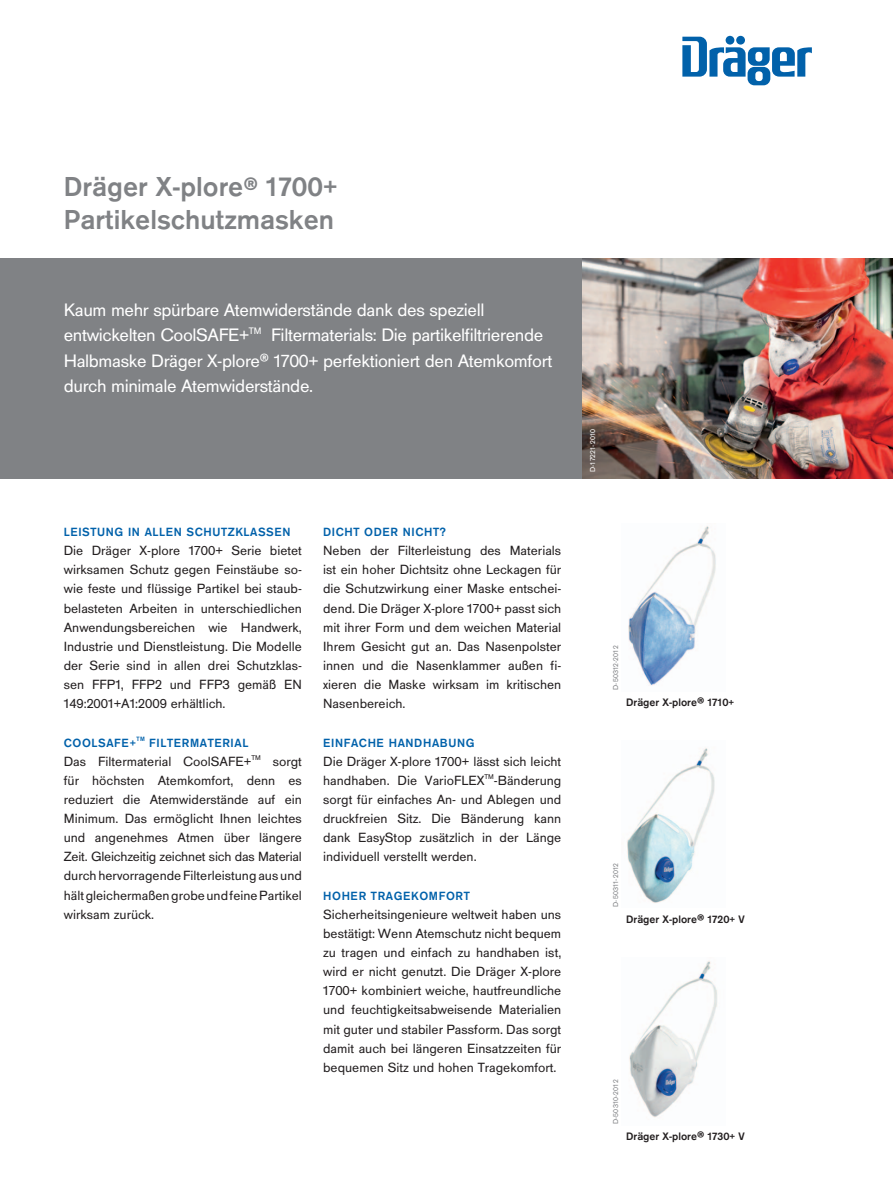
<style>
.page{position:relative;width:893px;height:1191px;background:#fff}
.page>*{position:absolute;margin:0;border:0;box-sizing:border-box;transform-origin:0 0}
.PI-Überschrift{font:700 28.5px "Draeger San";color:#808285}
.Einleitungstext_weiß{font:18.75px/25.5px "Draeger San";letter-spacing:-.02em;color:#fff}
.Fließtext_DraeSansRe{font:13.8px/19.2px "Draeger San";color:#231f20;text-align:justify}
.Fließtext_Zwischenue{font:700 12.3px "Draeger San";letter-spacing:.05em;color:#0161aa}
.Fließtext_DraeSansRe-2{font:700 12.3px "Draeger San";letter-spacing:.05em;color:#0161aa}
.Bildunterschrift_Ueb{font:700 11.25px "Draeger San";color:#231f20}
.Bildnummer_60_Schwar{font:7.5px "Draeger San";letter-spacing:.025em;color:#808285}
.Bildnummer_Weiß{font:7.5px "Draeger San";letter-spacing:.025em;color:#fff}
.s1{font-size:22.8px}
.s2{font-size:15px}
</style>
<div class="page">
<div style="left:0;top:258px;width:625px;height:220px;background:#808285"></div>
<img style="left:583px;top:258px;width:310px;height:220px">
<svg style="left:682px;top:37px;width:130px;height:48px"></svg>
<img style="left:628px;top:526px;width:88px;height:160px">
<img style="left:627px;top:748px;width:88px;height:155px">
<img style="left:629px;top:961px;width:88px;height:157px">
<p class="PI-Überschrift" style="left:64px;top:171px;width:275px">Dräger X-plore<span class="s1">®</span> 1700+</p>
<p class="PI-Überschrift" style="left:64px;top:204px;width:272px">Partikelschutzmasken</p>
<p class="Einleitungstext_weiß" style="left:64px;top:297px;width:490px">Kaum mehr spürbare Atemwiderstände dank des speziell entwickelten CoolSAFE+<sup>TM</sup> Filtermaterials: Die partikelfiltrierende Halbmaske Dräger X-plore<span class="s2">®</span> 1700+ perfektioniert den Atemkomfort durch minimale Atemwiderstände.</p>
<p class="Fließtext_Zwischenue" style="left:64px;top:525px;width:228px">LEISTUNG IN ALLEN SCHUTZKLASSEN</p>
<p class="Fließtext_DraeSansRe" style="left:64px;top:541px;width:240px">Die Dräger X-plore 1700+ Serie bietet wirksamen Schutz gegen Feinstäube so&shy;wie feste und flüssige Partikel bei staub&shy;belasteten Arbeiten in unterschiedlichen Anwendungsbereichen wie Handwerk, Industrie und Dienstleistung. Die Modelle der Serie sind in allen drei Schutzklas&shy;sen FFP1, FFP2 und FFP3 gemäß EN 149:2001+A1:2009 erhältlich.</p>
<p class="Fließtext_Zwischenue" style="left:64px;top:735px;width:186px">COOLSAFE+<sup>TM</sup> FILTERMATERIAL</p>
<p class="Fließtext_DraeSansRe" style="left:64px;top:751px;width:240px">Das Filtermaterial CoolSAFE+<sup>TM</sup> sorgt für höchsten Atemkomfort, denn es reduziert die Atemwiderstände auf ein Minimum. Das ermöglicht Ihnen leichtes und angenehmes Atmen über längere Zeit. Gleichzeitig zeichnet sich das Material durch hervorragende Filterleistung aus und hält gleichermaßen grobe und feine Partikel wirksam zurück.</p>
<p class="Fließtext_DraeSansRe-2" style="left:323px;top:525px;width:124px">DICHT ODER NICHT?</p>
<p class="Fließtext_DraeSansRe" style="left:323px;top:541px;width:240px">Neben der Filterleistung des Materials ist ein hoher Dichtsitz ohne Leckagen für die Schutzwirkung einer Maske entschei&shy;dend. Die Dräger X-plore 1700+ passt sich mit ihrer Form und dem weichen Material Ihrem Gesicht gut an. Das Nasenpolster innen und die Nasenklammer außen fi&shy;xieren die Maske wirksam im kritischen Nasenbereich.</p>
<p class="Fließtext_Zwischenue" style="left:323px;top:735px;width:153px">EINFACHE HANDHABUNG</p>
<p class="Fließtext_DraeSansRe" style="left:323px;top:751px;width:240px">Die Dräger X-plore 1700+ lässt sich leicht handhaben. Die VarioFLEX<sup>TM</sup>-Bänderung sorgt für einfaches An- und Ablegen und druckfreien Sitz. Die Bänderung kann dank EasyStop zusätzlich in der Länge individuell verstellt werden.</p>
<p class="Fließtext_Zwischenue" style="left:323px;top:888px;width:148px">HOHER TRAGEKOMFORT</p>
<p class="Fließtext_DraeSansRe" style="left:323px;top:904px;width:240px">Sicherheitsingenieure weltweit haben uns bestätigt: Wenn Atemschutz nicht bequem zu tragen und einfach zu handhaben ist, wird er nicht genutzt. Die Dräger X-plore 1700+ kombiniert weiche, hautfreundliche und feuchtigkeitsabweisende Materialien mit guter und stabiler Passform. Das sorgt damit auch bei längeren Einsatzzeiten für bequemen Sitz und hohen Tragekomfort.</p>
<p class="Bildnummer_Weiß" style="left:589px;top:472px;width:44px;rotate:-90deg">D-17221-2010</p>
<p class="Bildnummer_60_Schwar" style="left:611px;top:690px;width:46px;rotate:-90deg">D-50312-2012</p>
<p class="Bildunterschrift_Ueb" style="left:626px;top:696px;width:110px">Dräger X-plore® 1710+</p>
<p class="Bildnummer_60_Schwar" style="left:611px;top:907px;width:45px;rotate:-90deg">D-50311-2012</p>
<p class="Bildunterschrift_Ueb" style="left:626px;top:913px;width:120px">Dräger X-plore® 1720+ V</p>
<p class="Bildnummer_60_Schwar" style="left:611px;top:1124px;width:46px;rotate:-90deg">D-50310-2012</p>
<p class="Bildunterschrift_Ueb" style="left:626px;top:1130px;width:120px">Dräger X-plore® 1730+ V</p>
</div>
